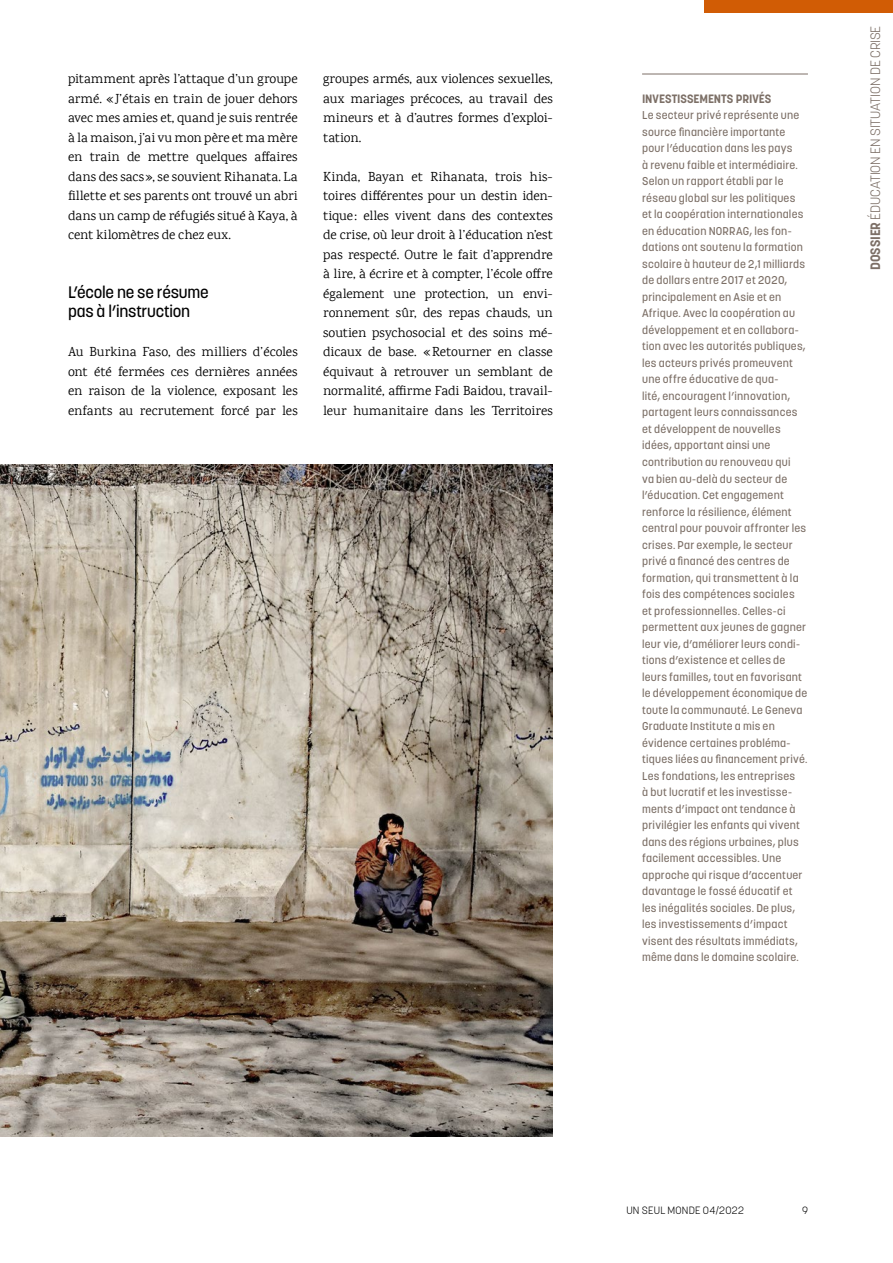
<style>
.page{position:relative;width:893px;height:1263px;background:#fff}
.page>*{position:absolute;margin:0;border:0;box-sizing:border-box;transform-origin:0 0}
.t1{font:500 16.5px/19.5px "Korolev";letter-spacing:-.015em;color:#000}
.t2{font:13.5px/19.5px "Karma";letter-spacing:.005em;color:#000;text-align:justify}
.t3{font:300 13.5px "Korolev";letter-spacing:-.01em;color:#7c6f66}
.t4{font:700 12px "Korolev";color:#7c6f66}
.t5{font:500 11.25px/16.5px "Korolev";letter-spacing:.02em;color:#7c6f66}
.t6{font:300 10.5px "Korolev";letter-spacing:.02em;color:#000}
.s1{font-weight:700}
</style>
<div class="page">
<hr style="left:642px;top:74px;width:166px;height:1px;background:#7c6f66">
<div style="left:704px;top:0;width:189px;height:13px;background:#d15c05"></div>
<img style="left:0;top:464px;width:553px;height:672px">
<p class="t2" style="left:68px;top:69px;width:231px">pitamment après l’attaque d’un groupe armé. «J’étais en train de jouer dehors avec mes amies et, quand je suis rentrée à la maison, j’ai vu mon père et ma mère en train de mettre quelques affaires dans des sacs», se souvient Rihanata. La fillette et ses parents ont trouvé un abri dans un camp de réfugiés situé à Kaya, à cent kilomètres de chez eux.</p>
<h1 class="t1" style="left:68px;top:282px;width:142px">L’école ne se résume pas à l’instruction</h1>
<p class="t2" style="left:68px;top:342px;width:231px">Au Burkina Faso, des milliers d’écoles ont été fermées ces dernières années en raison de la violence, exposant les enfants au recrutement forcé par les</p>
<p class="t2" style="left:323px;top:69px;width:231px">groupes armés, aux violences sexuelles, aux mariages précoces, au travail des mineurs et à d’autres formes d’exploi&shy;tation.</p>
<p class="t2" style="left:323px;top:166px;width:231px">Kinda, Bayan et Rihanata, trois his&shy;toires différentes pour un destin iden&shy;tique: elles vivent dans des contextes de crise, où leur droit à l’éducation n’est pas respecté. Outre le fait d’apprendre à lire, à écrire et à compter, l’école offre également une protection, un envi&shy;ronnement sûr, des repas chauds, un soutien psychosocial et des soins mé&shy;dicaux de base. «Retourner en classe équivaut à retrouver un semblant de normalité, affirme Fadi Baidou, travail&shy;leur humanitaire dans les Territoires</p>
<p class="t4" style="left:642px;top:91px;width:131px">INVESTISSEMENTS PRIVÉS</p>
<p class="t5" style="left:642px;top:107px;width:167px">Le secteur privé représente une source financière importante pour l’éducation dans les pays<br>à revenu faible et intermédiaire.<br>Selon un rapport établi par le réseau global sur les politiques et la coopération internationales en éducation NORRAG, les fon&shy;dations ont soutenu la formation scolaire à hauteur de 2,1 milliards de dollars entre 2017 et 2020, principalement en Asie et en<br>Afrique. Avec la coopération au développement et en collabora&shy;tion avec les autorités publiques, les acteurs privés promeuvent une offre éducative de qua-<br>lité, encouragent l’innovation, partagent leurs connaissances et développent de nouvelles idées, apportant ainsi une contribution au renouveau qui<br>va bien au-delà du secteur de l’éducation. Cet engagement renforce la résilience, élément central pour pouvoir affronter les crises. Par exemple, le secteur privé a financé des centres de formation, qui transmettent à la fois des compétences sociales<br>et professionnelles. Celles-ci permettent aux jeunes de gagner leur vie, d’améliorer leurs condi&shy;tions d’existence et celles de leurs familles, tout en favorisant le développement économique de toute la communauté. Le Geneva<br>Graduate Institute a mis en évidence certaines probléma&shy;tiques liées au financement privé.<br>Les fondations, les entreprises<br>à but lucratif et les investisse&shy;ments d’impact ont tendance à privilégier les enfants qui vivent dans des régions urbaines, plus facilement accessibles. Une approche qui risque d’accentuer davantage le fossé éducatif et les inégalités sociales. De plus, les investissements d’impact visent des résultats immédiats, même dans le domaine scolaire.</p>
<p class="t3" style="left:867px;top:270px;width:246px;rotate:-90deg"><span class="s1">DOSSIER</span> ÉDUCATION EN SITUATION DE CRISE</p>
<p class="t6" style="left:626px;top:1204px;width:119px">UN SEUL MONDE 04/2022</p>
<p class="t6" style="left:802px;top:1204px;width:7px">9</p>
</div>
